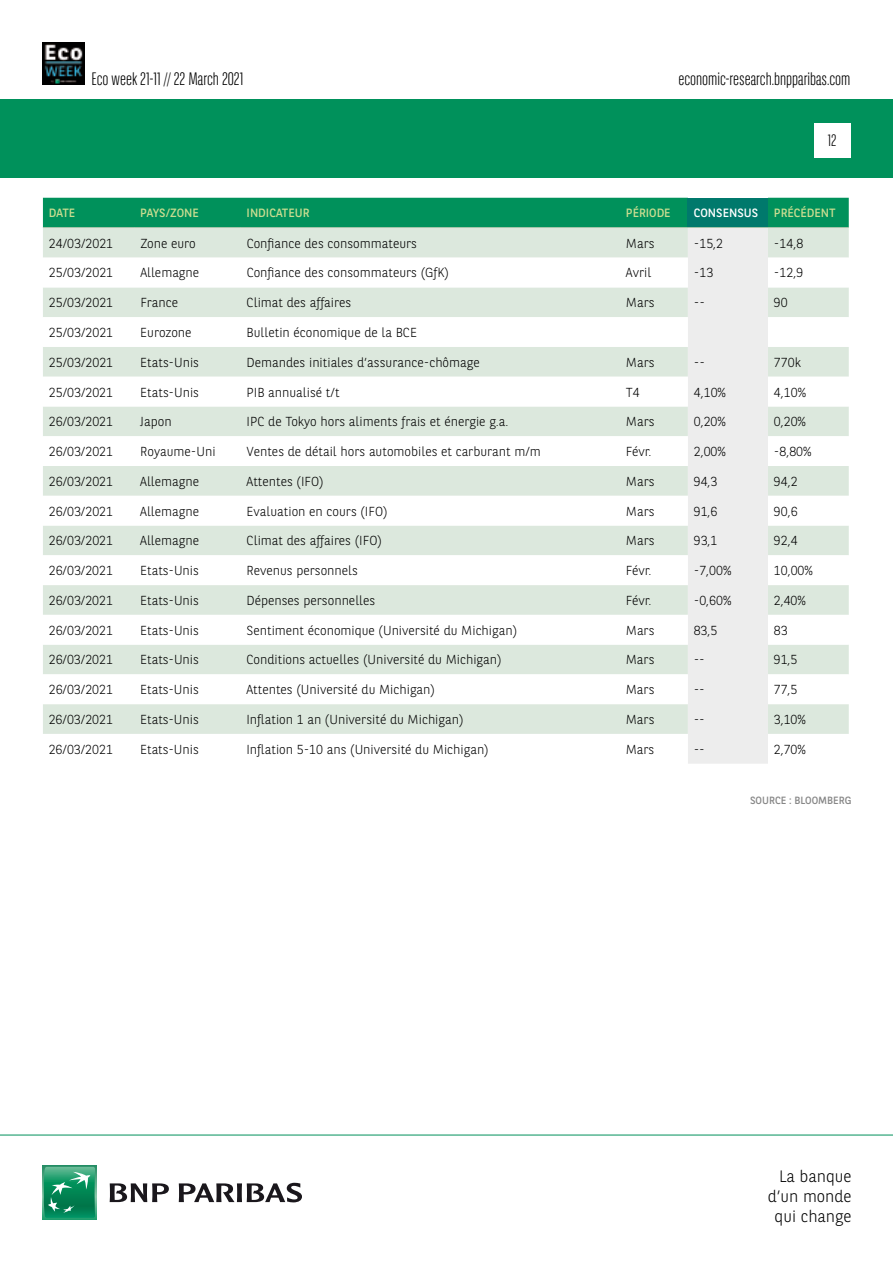
<style>
.page{position:relative;width:893px;height:1263px;background:#fff}
.page>*{position:absolute;margin:0;border:0;box-sizing:border-box;transform-origin:0 0}
.t1{font:300 18px "BNPP Sans Condensed";color:#000}
.t2{font:300 16.5px/19.8px "BNPP Sans";color:#000;text-align:right}
.t3{font:300 16.5px "BNPP Sans Condensed";color:#000}
.t4{font:300 13.05px "BNPP Sans";color:#000}
.t5{font:12px "BNPP Sans";color:#c9dc90}
.t6{font:12px "BNPP Sans";color:#fff}
.t7{font:10.5px "BNPP Sans";color:#878787}
</style>
<div class="page">
<div style="left:1px;top:99px;width:892px;height:78px;background:#00915b"></div>
<svg style="left:43px;top:1166px;width:53px;height:53px"></svg>
<svg style="left:44px;top:1167px;width:51px;height:51px;background:#26996e"></svg>
<svg style="left:110px;top:1183px;width:59px;height:19px"></svg>
<svg style="left:179px;top:1183px;width:123px;height:19px"></svg>
<hr style="left:0;top:1135px;width:893px;height:1px;background:#00915b">
<div style="left:814px;top:123px;width:36px;height:34px;background:#fff"></div>
<img style="left:43px;top:43px;width:42px;height:42px">
<svg style="left:43px;top:198px;width:806px;height:60px;background:#71bc9f"></svg>
<svg style="left:43px;top:258px;width:806px;height:506px"></svg>
<hr style="left:43px;top:227px;width:91px;height:1px;background:#a2c5a9">
<hr style="left:134px;top:227px;width:107px;height:1px;background:#a2c5a9">
<hr style="left:241px;top:227px;width:379px;height:1px;background:#a2c5a9">
<hr style="left:620px;top:227px;width:68px;height:1px;background:#a2c5a9">
<hr style="left:688px;top:227px;width:80px;height:1px;background:#a2c5a9">
<hr style="left:768px;top:227px;width:81px;height:1px;background:#a2c5a9">
<h1 class="t1" style="left:91px;top:67px;width:153px">Eco week 21-11 // 22 March 2021</h1>
<h1 class="t1" style="left:678px;top:67px;width:174px">economic-research.bnpparibas.com</h1>
<p class="t3" style="left:828px;top:130px;width:10px">12</p>
<p class="t5" style="left:49px;top:205px;width:28px">DATE</p>
<p class="t5" style="left:140px;top:205px;width:60px">PAYS/ZONE</p>
<p class="t5" style="left:247px;top:205px;width:64px">INDICATEUR</p>
<p class="t5" style="left:626px;top:205px;width:46px">PÉRIODE</p>
<p class="t6" style="left:694px;top:205px;width:66px">CONSENSUS</p>
<p class="t5" style="left:774px;top:205px;width:63px">PRÉCÉDENT</p>
<p class="t4" style="left:49px;top:234px;width:66px">24/03/2021</p>
<p class="t4" style="left:140px;top:234px;width:57px">Zone euro</p>
<p class="t4" style="left:247px;top:234px;width:172px">Confiance des consommateurs</p>
<p class="t4" style="left:626px;top:234px;width:30px">Mars</p>
<p class="t4" style="left:694px;top:234px;width:31px">-15,2</p>
<p class="t4" style="left:774px;top:234px;width:31px">-14,8</p>
<p class="t4" style="left:49px;top:264px;width:66px">25/03/2021</p>
<p class="t4" style="left:140px;top:264px;width:60px">Allemagne</p>
<p class="t4" style="left:247px;top:264px;width:204px">Confiance des consommateurs (GfK)</p>
<p class="t4" style="left:626px;top:264px;width:27px">Avril</p>
<p class="t4" style="left:694px;top:264px;width:21px">-13</p>
<p class="t4" style="left:774px;top:264px;width:31px">-12,9</p>
<p class="t4" style="left:49px;top:294px;width:66px">25/03/2021</p>
<p class="t4" style="left:140px;top:294px;width:39px">France</p>
<p class="t4" style="left:247px;top:294px;width:106px">Climat des affaires</p>
<p class="t4" style="left:626px;top:294px;width:30px">Mars</p>
<p class="t4" style="left:694px;top:294px;width:13px">--</p>
<p class="t4" style="left:774px;top:294px;width:15px">90</p>
<p class="t4" style="left:49px;top:324px;width:66px">25/03/2021</p>
<p class="t4" style="left:140px;top:324px;width:53px">Eurozone</p>
<p class="t4" style="left:247px;top:324px;width:172px">Bulletin économique de la BCE</p>
<p class="t4" style="left:49px;top:353px;width:66px">25/03/2021</p>
<p class="t4" style="left:140px;top:353px;width:60px">Etats-Unis</p>
<p class="t4" style="left:247px;top:353px;width:235px">Demandes initiales d’assurance-chômage</p>
<p class="t4" style="left:626px;top:353px;width:30px">Mars</p>
<p class="t4" style="left:694px;top:353px;width:13px">--</p>
<p class="t4" style="left:774px;top:353px;width:28px">770k</p>
<p class="t4" style="left:49px;top:383px;width:66px">25/03/2021</p>
<p class="t4" style="left:140px;top:383px;width:60px">Etats-Unis</p>
<p class="t4" style="left:247px;top:383px;width:94px">PIB annualisé t/t</p>
<p class="t4" style="left:626px;top:383px;width:15px">T4</p>
<p class="t4" style="left:694px;top:383px;width:34px">4,10%</p>
<p class="t4" style="left:774px;top:383px;width:34px">4,10%</p>
<p class="t4" style="left:49px;top:413px;width:66px">26/03/2021</p>
<p class="t4" style="left:140px;top:413px;width:33px">Japon</p>
<p class="t4" style="left:247px;top:413px;width:263px">IPC de Tokyo hors aliments frais et énergie g.a.</p>
<p class="t4" style="left:626px;top:413px;width:30px">Mars</p>
<p class="t4" style="left:694px;top:413px;width:34px">0,20%</p>
<p class="t4" style="left:774px;top:413px;width:34px">0,20%</p>
<p class="t4" style="left:49px;top:443px;width:66px">26/03/2021</p>
<p class="t4" style="left:140px;top:443px;width:77px">Royaume-Uni</p>
<p class="t4" style="left:247px;top:443px;width:296px">Ventes de détail hors automobiles et carburant m/m</p>
<p class="t4" style="left:626px;top:443px;width:27px">Févr.</p>
<p class="t4" style="left:694px;top:443px;width:34px">2,00%</p>
<p class="t4" style="left:774px;top:443px;width:39px">-8,80%</p>
<p class="t4" style="left:49px;top:472px;width:66px">26/03/2021</p>
<p class="t4" style="left:140px;top:472px;width:60px">Allemagne</p>
<p class="t4" style="left:247px;top:472px;width:79px">Attentes (IFO)</p>
<p class="t4" style="left:626px;top:472px;width:30px">Mars</p>
<p class="t4" style="left:694px;top:472px;width:25px">94,3</p>
<p class="t4" style="left:774px;top:472px;width:25px">94,2</p>
<p class="t4" style="left:49px;top:502px;width:66px">26/03/2021</p>
<p class="t4" style="left:140px;top:502px;width:60px">Allemagne</p>
<p class="t4" style="left:247px;top:502px;width:143px">Evaluation en cours (IFO)</p>
<p class="t4" style="left:626px;top:502px;width:30px">Mars</p>
<p class="t4" style="left:694px;top:502px;width:25px">91,6</p>
<p class="t4" style="left:774px;top:502px;width:25px">90,6</p>
<p class="t4" style="left:49px;top:532px;width:66px">26/03/2021</p>
<p class="t4" style="left:140px;top:532px;width:60px">Allemagne</p>
<p class="t4" style="left:247px;top:532px;width:137px">Climat des affaires (IFO)</p>
<p class="t4" style="left:626px;top:532px;width:30px">Mars</p>
<p class="t4" style="left:694px;top:532px;width:25px">93,1</p>
<p class="t4" style="left:774px;top:532px;width:25px">92,4</p>
<p class="t4" style="left:49px;top:562px;width:66px">26/03/2021</p>
<p class="t4" style="left:140px;top:562px;width:60px">Etats-Unis</p>
<p class="t4" style="left:247px;top:562px;width:113px">Revenus personnels</p>
<p class="t4" style="left:626px;top:562px;width:27px">Févr.</p>
<p class="t4" style="left:694px;top:562px;width:39px">-7,00%</p>
<p class="t4" style="left:774px;top:562px;width:41px">10,00%</p>
<p class="t4" style="left:49px;top:591px;width:66px">26/03/2021</p>
<p class="t4" style="left:140px;top:591px;width:60px">Etats-Unis</p>
<p class="t4" style="left:247px;top:591px;width:130px">Dépenses personnelles</p>
<p class="t4" style="left:626px;top:591px;width:27px">Févr.</p>
<p class="t4" style="left:694px;top:591px;width:39px">-0,60%</p>
<p class="t4" style="left:774px;top:591px;width:34px">2,40%</p>
<p class="t4" style="left:49px;top:621px;width:66px">26/03/2021</p>
<p class="t4" style="left:140px;top:621px;width:60px">Etats-Unis</p>
<p class="t4" style="left:247px;top:621px;width:272px">Sentiment économique (Université du Michigan)</p>
<p class="t4" style="left:626px;top:621px;width:30px">Mars</p>
<p class="t4" style="left:694px;top:621px;width:25px">83,5</p>
<p class="t4" style="left:774px;top:621px;width:15px">83</p>
<p class="t4" style="left:49px;top:651px;width:66px">26/03/2021</p>
<p class="t4" style="left:140px;top:651px;width:60px">Etats-Unis</p>
<p class="t4" style="left:246px;top:651px;width:257px">Conditions actuelles (Université du Michigan)</p>
<p class="t4" style="left:626px;top:651px;width:30px">Mars</p>
<p class="t4" style="left:694px;top:651px;width:13px">--</p>
<p class="t4" style="left:774px;top:651px;width:25px">91,5</p>
<p class="t4" style="left:49px;top:681px;width:66px">26/03/2021</p>
<p class="t4" style="left:140px;top:681px;width:60px">Etats-Unis</p>
<p class="t4" style="left:246px;top:681px;width:190px">Attentes (Université du Michigan)</p>
<p class="t4" style="left:626px;top:681px;width:30px">Mars</p>
<p class="t4" style="left:694px;top:681px;width:13px">--</p>
<p class="t4" style="left:774px;top:681px;width:25px">77,5</p>
<p class="t4" style="left:49px;top:710px;width:66px">26/03/2021</p>
<p class="t4" style="left:140px;top:710px;width:60px">Etats-Unis</p>
<p class="t4" style="left:246px;top:710px;width:218px">Inflation 1 an (Université du Michigan)</p>
<p class="t4" style="left:626px;top:710px;width:30px">Mars</p>
<p class="t4" style="left:694px;top:710px;width:13px">--</p>
<p class="t4" style="left:774px;top:710px;width:34px">3,10%</p>
<p class="t4" style="left:49px;top:740px;width:66px">26/03/2021</p>
<p class="t4" style="left:140px;top:740px;width:60px">Etats-Unis</p>
<p class="t4" style="left:246px;top:740px;width:244px">Inflation 5-10 ans (Université du Michigan)</p>
<p class="t4" style="left:626px;top:740px;width:30px">Mars</p>
<p class="t4" style="left:694px;top:740px;width:13px">--</p>
<p class="t4" style="left:774px;top:740px;width:34px">2,70%</p>
<p class="t7" style="left:750px;top:793px;width:103px">SOURCE : BLOOMBERG</p>
<p class="t2" style="left:768px;top:1165px;width:85px">La banque d’un monde qui change</p>
</div>
